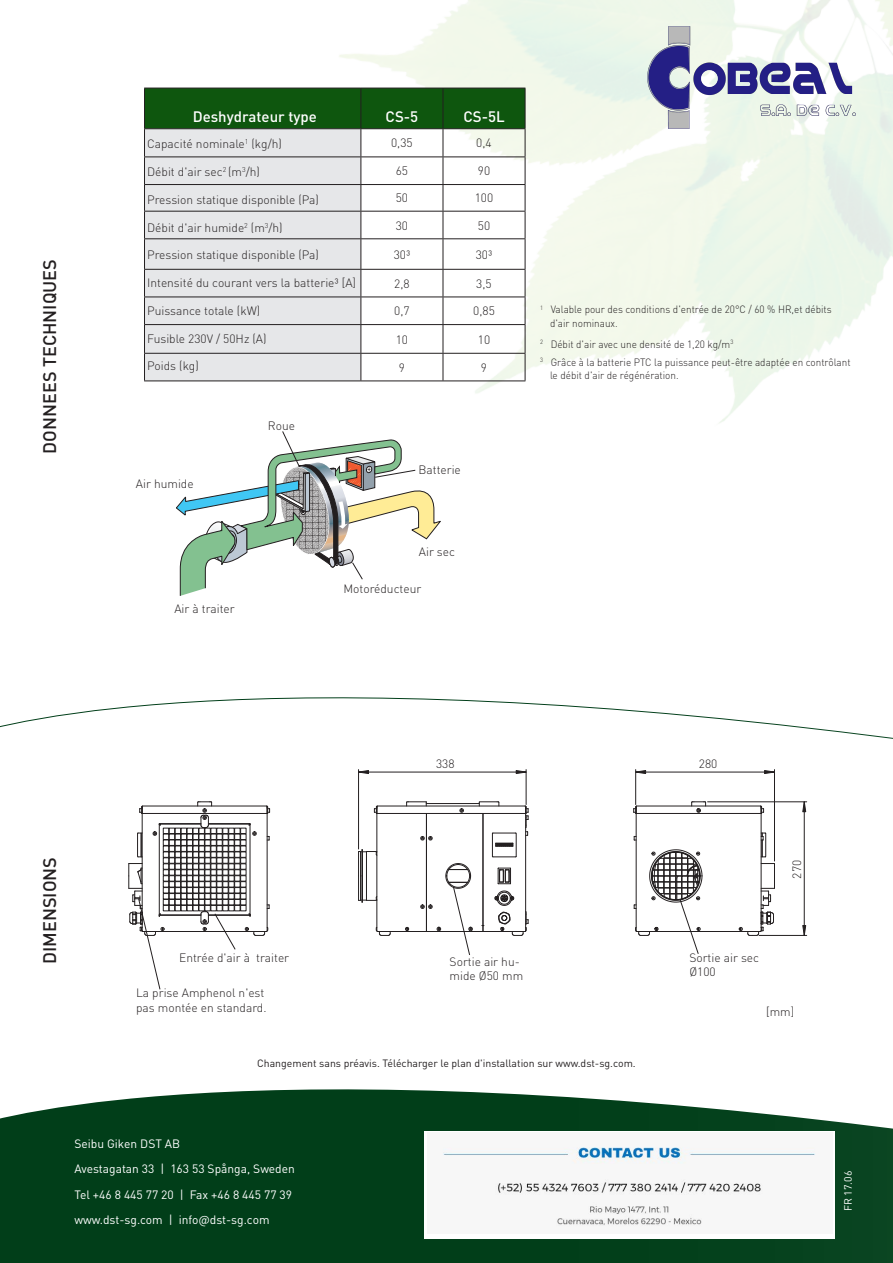
<style>
.page{position:relative;width:893px;height:1263px;background:#fff}
.page>*{position:absolute;margin:0;border:0;box-sizing:border-box;transform-origin:0 0}
.Data__Diagram__Dimen{font:500 18px "DIN Pro";color:#231f20}
.Tabell_-_Avfuktnings{font:500 15px "DIN Pro";color:#fff}
.Tabell_-_Text{font:300 12px "DIN Pro";color:#231f20}
.Princip{font:300 12px/14.4px "DIN Pro";color:#231f20}
.Seibu_Giken_DST_AB{font:12px/25.5px "DIN Pro";color:#fff}
.Tabell_-_Siffror{font:300 12px "DIN Pro";color:#231f20}
.Bokstäver___Siffor{font:300 12px "DIN Pro";color:#231f20}
.t1{font:11.85px "Arial";color:#231f20}
.Fotnötter{font:300 10.5px/13.5px "DIN Pro";color:#231f20;scale:.95 1}
.Subject_to_change{font:10.5px "DIN Pro";color:#231f20}
.Datum{font:10.5px "DIN Pro";color:#fff}
</style>
<div class="page">
<svg style="left:0;top:1089px;width:893px;height:174px;background:#1b5231"></svg>
<img style="left:292px;top:0;width:601px;height:423px">
<div style="left:425px;top:1131px;width:410px;height:107px;background:#f7f7f7"></div>
<svg style="left:0;top:697px;width:893px;height:78px"></svg>
<hr style="left:526px;top:769px;width:1px;height:35px;background:#231f20">
<hr style="left:358px;top:769px;width:1px;height:80px;background:#231f20">
<hr style="left:359px;top:772px;width:167px;height:1px;background:#231f20">
<svg style="left:516px;top:770px;width:11px;height:4px"></svg>
<svg style="left:359px;top:770px;width:10px;height:4px"></svg>
<hr style="left:759px;top:935px;width:48px;height:1px;background:#231f20">
<hr style="left:708px;top:801px;width:99px;height:1px;background:#231f20">
<hr style="left:804px;top:802px;width:1px;height:133px;background:#231f20">
<hr style="left:635px;top:769px;width:1px;height:35px;background:#231f20">
<hr style="left:774px;top:769px;width:1px;height:92px;background:#231f20">
<hr style="left:636px;top:772px;width:138px;height:1px;background:#231f20">
<svg style="left:802px;top:925px;width:4px;height:11px"></svg>
<svg style="left:802px;top:801px;width:4px;height:11px"></svg>
<svg style="left:635px;top:770px;width:11px;height:4px"></svg>
<svg style="left:764px;top:770px;width:10px;height:4px"></svg>
<div style="left:432px;top:758px;width:27px;height:12px;background:#fff"></div>
<div style="left:695px;top:758px;width:27px;height:12px;background:#fff"></div>
<div style="left:145px;top:239px;width:216px;height:141px;background:#e6e7e9"></div>
<hr style="left:361px;top:239px;width:1px;height:30px;background:#231f20">
<hr style="left:443px;top:239px;width:1px;height:30px;background:#231f20">
<svg style="left:361px;top:270px;width:1px;height:110px"></svg>
<svg style="left:443px;top:270px;width:1px;height:110px"></svg>
<hr style="left:144px;top:238px;width:217px;height:1px;background:#231f20">
<hr style="left:144px;top:239px;width:1px;height:30px;background:#231f20">
<hr style="left:361px;top:238px;width:82px;height:1px;background:#231f20">
<hr style="left:443px;top:238px;width:82px;height:1px;background:#231f20">
<hr style="left:525px;top:239px;width:1px;height:30px;background:#231f20">
<hr style="left:144px;top:269px;width:217px;height:1px;background:#231f20">
<hr style="left:361px;top:269px;width:82px;height:1px;background:#231f20">
<hr style="left:443px;top:269px;width:82px;height:1px;background:#231f20">
<hr style="left:144px;top:297px;width:217px;height:1px;background:#231f20">
<hr style="left:361px;top:297px;width:82px;height:1px;background:#231f20">
<hr style="left:443px;top:297px;width:82px;height:1px;background:#231f20">
<hr style="left:144px;top:324px;width:217px;height:1px;background:#231f20">
<hr style="left:361px;top:324px;width:82px;height:1px;background:#231f20">
<hr style="left:443px;top:324px;width:82px;height:1px;background:#231f20">
<hr style="left:144px;top:353px;width:217px;height:1px;background:#231f20">
<svg style="left:144px;top:270px;width:1px;height:110px"></svg>
<hr style="left:361px;top:353px;width:82px;height:1px;background:#231f20">
<hr style="left:443px;top:353px;width:82px;height:1px;background:#231f20">
<svg style="left:525px;top:270px;width:1px;height:110px"></svg>
<hr style="left:144px;top:380px;width:217px;height:1px;background:#231f20">
<hr style="left:361px;top:380px;width:82px;height:1px;background:#231f20">
<hr style="left:443px;top:380px;width:82px;height:1px;background:#231f20">
<svg style="left:144px;top:88px;width:382px;height:150px"></svg>
<hr style="left:144px;top:184px;width:217px;height:1px;background:#231f20">
<hr style="left:361px;top:184px;width:82px;height:1px;background:#231f20">
<hr style="left:443px;top:184px;width:82px;height:1px;background:#231f20">
<svg style="left:358px;top:801px;width:171px;height:154px"></svg>
<svg style="left:633px;top:801px;width:142px;height:153px"></svg>
<svg style="left:176px;top:431px;width:265px;height:165px"></svg>
<svg style="left:128px;top:801px;width:142px;height:189px"></svg>
<img style="left:643px;top:26px;width:214px;height:103px">
<img style="left:442px;top:1147px;width:374px;height:79px">
<p class="Data__Diagram__Dimen" style="left:38px;top:454px;width:196px;rotate:-90deg">DONNEES TECHNIQUES</p>
<p class="Tabell_-_Avfuktnings" style="left:193px;top:106px;width:126px">Deshydrateur type</p>
<p class="Tabell_-_Text" style="left:147px;top:136px;width:136px">Capacité nominale<sup>1</sup> (kg/h)</p>
<p class="Tabell_-_Text" style="left:147px;top:164px;width:114px">Débit d'air sec<sup>2</sup> (m<sup>3</sup>/h)</p>
<p class="Tabell_-_Text" style="left:147px;top:191px;width:173px">Pression statique disponible (Pa)</p>
<p class="Tabell_-_Text" style="left:147px;top:219px;width:137px">Débit d'air humide<sup>2</sup> (m<sup>3</sup>/h)</p>
<p class="Tabell_-_Text" style="left:147px;top:247px;width:173px">Pression statique disponible (Pa)</p>
<p class="Tabell_-_Text" style="left:147px;top:275px;width:210px">Intensité du courant vers la batterie³ [A]</p>
<p class="Tabell_-_Text" style="left:147px;top:302px;width:115px">Puissance totale (kW)</p>
<p class="Tabell_-_Text" style="left:147px;top:330px;width:121px">Fusible 230V / 50Hz (A)</p>
<p class="Tabell_-_Text" style="left:147px;top:358px;width:53px">Poids (kg)</p>
<p class="Princip" style="left:136px;top:476px;width:59px">Air humide</p>
<p class="Princip" style="left:268px;top:418px;width:29px">Roue</p>
<p class="Tabell_-_Avfuktnings" style="left:386px;top:107px;width:34px">CS-5</p>
<p class="Tabell_-_Avfuktnings" style="left:463px;top:107px;width:43px">CS-5L</p>
<p class="Tabell_-_Siffror" style="left:391px;top:135px;width:23px">0,35</p>
<p class="Tabell_-_Siffror" style="left:476px;top:135px;width:17px">0,4</p>
<p class="Tabell_-_Siffror" style="left:396px;top:163px;width:14px">65</p>
<p class="Tabell_-_Siffror" style="left:478px;top:163px;width:14px">90</p>
<p class="Tabell_-_Siffror" style="left:396px;top:190px;width:14px">50</p>
<p class="Tabell_-_Siffror" style="left:475px;top:190px;width:20px">100</p>
<p class="Tabell_-_Siffror" style="left:396px;top:217px;width:14px">30</p>
<p class="Tabell_-_Siffror" style="left:478px;top:217px;width:14px">50</p>
<p class="Tabell_-_Siffror" style="left:394px;top:246px;width:18px">30³</p>
<p class="Tabell_-_Siffror" style="left:476px;top:246px;width:18px">30³</p>
<p class="Tabell_-_Siffror" style="left:394px;top:275px;width:17px">2,8</p>
<p class="Tabell_-_Siffror" style="left:476px;top:275px;width:17px">3,5</p>
<p class="Tabell_-_Siffror" style="left:394px;top:303px;width:17px">0,7</p>
<p class="Tabell_-_Siffror" style="left:473px;top:303px;width:23px">0,85</p>
<p class="Tabell_-_Siffror" style="left:396px;top:331px;width:14px">10</p>
<p class="Tabell_-_Siffror" style="left:478px;top:331px;width:14px">10</p>
<p class="Tabell_-_Siffror" style="left:399px;top:359px;width:8px">9</p>
<p class="Tabell_-_Siffror" style="left:481px;top:359px;width:8px">9</p>
<p class="Princip" style="left:418px;top:462px;width:44px">Batterie</p>
<p class="Princip" style="left:174px;top:601px;width:62px">Air à traiter</p>
<p class="Princip" style="left:419px;top:544px;width:38px">Air sec</p>
<p class="Princip" style="left:343px;top:581px;width:79px">Motoréducteur</p>
<p class="Fotnötter" style="left:550px;top:302px;width:298px;text-indent:-10px"><sup>1</sup> Valable pour des conditions d'entrée de 20°C / 60 % HR,et débits d'air nominaux.</p>
<p class="Fotnötter" style="left:540px;top:337px;width:205px"><sup>2</sup> Débit d'air avec une densité de 1,20 kg/m<sup>3</sup></p>
<p class="Fotnötter" style="left:550px;top:355px;width:318px;text-indent:-10px"><sup>3</sup> Grâce à la batterie PTC la puissance peut-être adaptée en contrôlant le débit d'air de régénération.</p>
<p class="Bokstäver___Siffor" style="left:436px;top:755px;width:20px">338</p>
<p class="Bokstäver___Siffor" style="left:699px;top:755px;width:20px">280</p>
<p class="t1" style="left:432px;top:757px;width:21px">338</p>
<p class="t1" style="left:695px;top:757px;width:21px">280</p>
<p class="Data__Diagram__Dimen" style="left:38px;top:964px;width:108px;rotate:-90deg">DIMENSIONS</p>
<p class="Princip" style="left:179px;top:950px;width:112px">Entrée d'air à traiter</p>
<p class="Princip" style="left:136px;top:985px;width:132px">La prise Amphenol n'est pas montée en standard.</p>
<p class="Princip" style="left:450px;top:954px;width:75px">Sortie air hu&shy;mide Ø50 mm</p>
<p class="Subject_to_change" style="left:257px;top:1056px;width:380px">Changement sans préavis. Télécharger le plan d'installation sur www.dst-sg.com.</p>
<p class="Seibu_Giken_DST_AB" style="left:74px;top:1130px;width:222px">Seibu Giken DST AB<br>Avestagatan 33 | 163 53 Spånga, Sweden</p>
<p class="Seibu_Giken_DST_AB" style="left:74px;top:1181px;width:219px">Tel +46 8 445 77 20 | Fax +46 8 445 77 39</p>
<p class="Seibu_Giken_DST_AB" style="left:74px;top:1207px;width:197px">www.dst-sg.com | info@dst-sg.com</p>
<p class="t1" style="left:790px;top:878px;width:21px;rotate:-90deg">270</p>
<p class="Bokstäver___Siffor" style="left:788px;top:878px;width:20px;rotate:-90deg">270</p>
<p class="Princip" style="left:689px;top:950px;width:71px">Sortie air sec</p>
<p class="Princip" style="left:689px;top:964px;width:28px">Ø100</p>
<p class="Bokstäver___Siffor" style="left:766px;top:1004px;width:30px">[mm]</p>
<p class="Datum" style="left:841px;top:1211px;width:42px;rotate:-90deg">FR 17.06</p>
</div>
